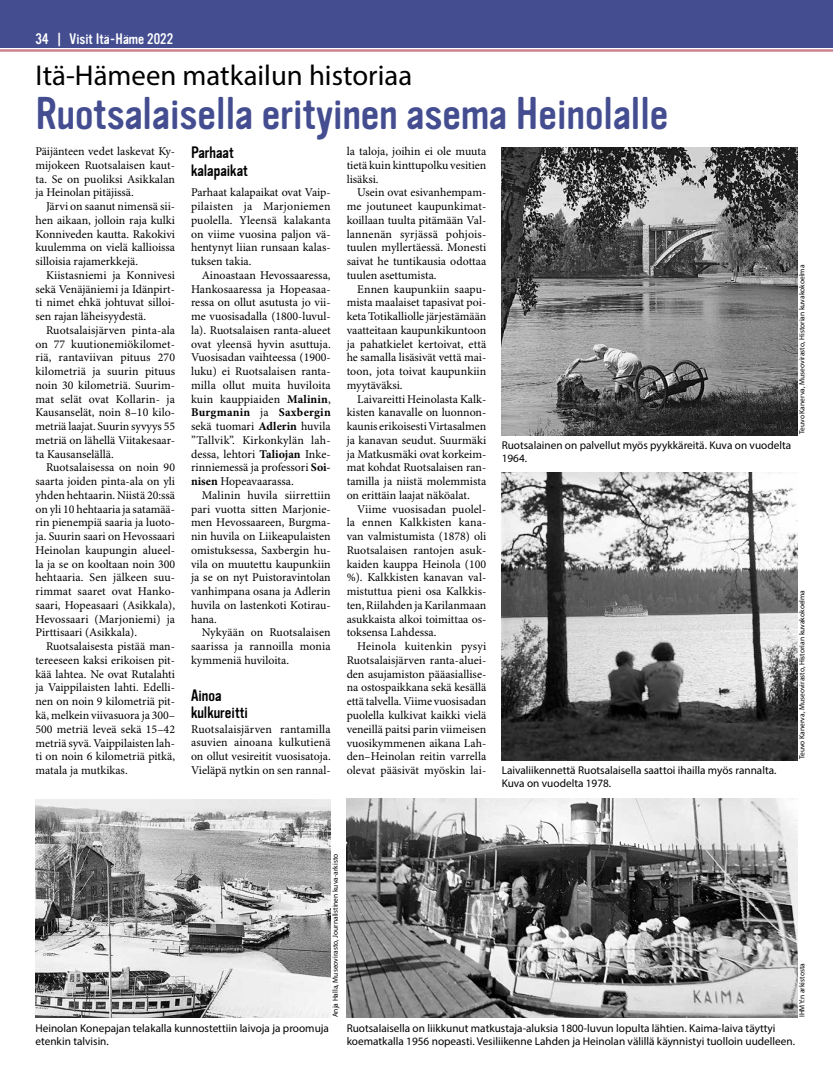
<style>
.page{position:relative;width:833px;height:1081px;background:#fff}
.page>*{position:absolute;margin:0;border:0;box-sizing:border-box;transform-origin:0 0}
.t1{font:45px "Vinyl OT";color:#434d90}
.t2{font:28.75px "Myriad Pro";color:#000}
.t3{font:16.25px/17.5px "Vinyl OT";color:#000}
.t4{font:15px "Vinyl OT";color:#fff}
.t5{font:11.88px/13.8px "Minion Pro";color:#000;text-align:justify}
.t6{font:11.25px/13.1px "Myriad Pro";color:#000}
.t7{font:7.5px "Myriad Pro";color:#000}
.s1{font-weight:700}
</style>
<div class="page">
<div style="left:0;top:0;width:833px;height:48px;background:#434d90"></div>
<hr style="left:0;top:49px;width:833px;height:3px;background:#cb8290">
<img style="left:502px;top:472px;width:295px;height:288px">
<img style="left:502px;top:147px;width:295px;height:288px">
<img style="left:347px;top:798px;width:450px;height:219px">
<img style="left:35px;top:799px;width:295px;height:218px">
<p class="t4" style="left:35px;top:30px;width:139px">34 | Visit Itä-Häme 2022</p>
<h2 class="t2" style="left:35px;top:58px;width:378px">Itä-Hämeen matkailun historiaa</h2>
<h1 class="t1" style="left:35px;top:89px;width:634px">Ruotsalaisella erityinen asema Heinolalle</h1>
<h3 class="t3" style="left:191px;top:144px;width:58px">Parhaat kalapaikat</h3>
<p class="t5" style="left:191px;top:186px;width:141px">Parhaat kalapaikat ovat Vaip&shy;pilaisten ja Marjoniemen puolella. Yleensä kalakanta on viime vuosina paljon vä&shy;hentynyt liian runsaan kalas&shy;tuksen takia.</p>
<p class="t5" style="left:191px;top:269px;width:141px;text-indent:11px">Ainoastaan Hevossaaressa, Hankosaaressa ja Hopeasaa&shy;ressa on ollut asutusta jo vii&shy;me vuosisadalla (1800-luvul&shy;la). Ruotsalaisen ranta-alueet ovat yleensä hyvin asuttuja.<br>Vuosisadan vaihteessa (1900- luku) ei Ruotsalaisen ranta&shy;milla ollut muita huviloita kuin kauppiaiden <span class="s1">Malinin</span>, <span class="s1">Burgmanin</span> ja <span class="s1">Saxbergin </span>sekä tuomari <span class="s1">Adlerin</span> huvila ”Tallvik”. Kirkonkylän lah&shy;dessa, lehtori <span class="s1">Taliojan</span> Inke&shy;rinniemessä ja professori <span class="s1">Soi&shy;nisen</span> Hopeavaarassa.</p>
<p class="t5" style="left:191px;top:489px;width:141px;text-indent:11px">Malinin huvila siirrettiin pari vuotta sitten Marjonie&shy;men Hevossaareen, Burgma&shy;nin huvila on Liikeapulaisten omistuksessa, Saxbergin hu&shy;vila on muutettu kaupunkiin ja se on nyt Puistoravintolan vanhimpana osana ja Adlerin huvila on lastenkoti Kotirau&shy;hana.</p>
<p class="t5" style="left:191px;top:626px;width:141px;text-indent:11px">Nykyään on Ruotsalaisen saarissa ja rannoilla monia kymmeniä huviloita.</p>
<h3 class="t3" style="left:191px;top:686px;width:58px">Ainoa kulkureitti</h3>
<p class="t5" style="left:191px;top:722px;width:141px">Ruotsalaisjärven rantamilla asuvien ainoana kulkutienä on ollut vesireitit vuosisatoja.<br>Vieläpä nytkin on sen rannal-</p>
<p class="t5" style="left:35px;top:145px;width:141px">Päijänteen vedet laskevat Ky&shy;mijokeen Ruotsalaisen kaut&shy;ta. Se on puoliksi Asikkalan ja Heinolan pitäjissä.</p>
<p class="t5" style="left:35px;top:200px;width:141px;text-indent:11px">Järvi on saanut nimensä sii&shy;hen aikaan, jolloin raja kulki Konniveden kautta. Rakokivi kuulemma on vielä kallioissa silloisia rajamerkkejä.</p>
<p class="t5" style="left:35px;top:269px;width:141px;text-indent:11px">Kiistasniemi ja Konnivesi sekä Venäjäniemi ja Idänpirt&shy;ti nimet ehkä johtuvat silloi&shy;sen rajan läheisyydestä.</p>
<p class="t5" style="left:35px;top:324px;width:141px;text-indent:11px">Ruotsalaisjärven pinta-ala on 77 kuutionemiökilomet&shy;riä, rantaviivan pituus 270 kilometriä ja suurin pituus noin 30 kilometriä. Suurim&shy;mat selät ovat Kollarin- ja Kausanselät, noin 8–10 kilo&shy;metriä laajat. Suurin syvyys 55 metriä on lähellä Viitakesaar&shy;ta Kausanselällä.</p>
<p class="t5" style="left:35px;top:461px;width:141px;text-indent:11px">Ruotsalaisessa on noin 90 saarta joiden pinta-ala on yli yhden hehtaarin. Niistä 20:ssä on yli 10 hehtaaria ja satamää&shy;rin pienempiä saaria ja luoto&shy;ja. Suurin saari on Hevossaari Heinolan kaupungin alueel&shy;la ja se on kooltaan noin 300 hehtaaria. Sen jälkeen suu&shy;rimmat saaret ovat Hanko&shy;saari, Hopeasaari (Asikkala), Hevossaari (Marjoniemi) ja Pirttisaari (Asikkala).</p>
<p class="t5" style="left:35px;top:640px;width:141px;text-indent:11px">Ruotsalaisesta pistää man&shy;tereeseen kaksi erikoisen pit&shy;kää lahtea. Ne ovat Rutalahti ja Vaippilaisten lahti. Edelli&shy;nen on noin 9 kilometriä pit&shy;kä, melkein viivasuora ja 300– 500 metriä leveä sekä 15–42 metriä syvä. Vaippilaisten lah&shy;ti on noin 6 kilometriä pitkä, matala ja mutkikas.</p>
<p class="t5" style="left:347px;top:145px;width:141px">la taloja, joihin ei ole muuta tietä kuin kinttupolku vesitien lisäksi.</p>
<p class="t5" style="left:347px;top:186px;width:141px;text-indent:11px">Usein ovat esivanhempam&shy;me joutuneet kaupunkimat&shy;koillaan tuulta pitämään Val&shy;lannenän syrjässä pohjois&shy;tuulen myllertäessä. Monesti saivat he tuntikausia odottaa tuulen asettumista.</p>
<p class="t5" style="left:347px;top:282px;width:141px;text-indent:11px">Ennen kaupunkiin saapu&shy;mista maalaiset tapasivat poi&shy;keta Totikalliolle järjestämään vaatteitaan kaupunkikuntoon ja pahatkielet kertoivat, että he samalla lisäsivät vettä mai&shy;toon, jota toivat kaupunkiin myytäväksi.</p>
<p class="t5" style="left:347px;top:392px;width:141px;text-indent:11px">Laivareitti Heinolasta Kalk&shy;kisten kanavalle on luonnon&shy;kaunis erikoisesti Virtasalmen ja kanavan seudut. Suurmäki ja Matkusmäki ovat korkeim&shy;mat kohdat Ruotsalaisen ran&shy;tamilla ja niistä molemmista on erittäin laajat näköalat.</p>
<p class="t5" style="left:347px;top:502px;width:141px;text-indent:11px">Viime vuosisadan puolel&shy;la ennen Kalkkisten kana&shy;van valmistumista (1878) oli Ruotsalaisen rantojen asuk&shy;kaiden kauppa Heinola (100 %). Kalkkisten kanavan val&shy;mistuttua pieni osa Kalkkis&shy;ten, Riilahden ja Karilanmaan asukkaista alkoi toimittaa os&shy;toksensa Lahdessa.</p>
<p class="t5" style="left:347px;top:640px;width:141px;text-indent:11px">Heinola kuitenkin pysyi Ruotsalaisjärven ranta-aluei&shy;den asujamiston pääasiallise&shy;na ostospaikkana sekä kesällä että talvella. Viime vuosisadan puolella kulkivat kaikki vielä veneillä paitsi parin viimeisen vuosikymmenen aikana Lah&shy;den–Heinolan reitin varrella olevat pääsivät myöskin lai-</p>
<p class="t6" style="left:502px;top:438px;width:291px">Ruotsalainen on palvellut myös pyykkäreitä. Kuva on vuodelta<br>1964.</p>
<p class="t6" style="left:502px;top:764px;width:276px">Laivaliikennettä Ruotsalaisella saattoi ihailla myös rannalta.<br>Kuva on vuodelta 1978.</p>
<p class="t7" style="left:797px;top:434px;width:171px;rotate:-90deg">Teuvo Kanerva, Museovirasto, Historian kuvakokoelma</p>
<p class="t7" style="left:797px;top:759px;width:171px;rotate:-90deg">Teuvo Kanerva, Museovirasto, Historian kuvakokoelma</p>
<p class="t7" style="left:331px;top:1017px;width:165px;rotate:-90deg">Anja Halla, Museovirasto, Journalistinen kuva-arkisto</p>
<p class="t7" style="left:797px;top:1017px;width:55px;rotate:-90deg">IHMY:n arkistosta</p>
<p class="t6" style="left:35px;top:1021px;width:295px">Heinolan Konepajan telakalla kunnostettiin laivoja ja proomuja etenkin talvisin.</p>
<p class="t6" style="left:347px;top:1021px;width:450px">Ruotsalaisella on liikkunut matkustaja-aluksia 1800-luvun lopulta lähtien. Kaima-laiva täyttyi koematkalla 1956 nopeasti. Vesiliikenne Lahden ja Heinolan välillä käynnistyi tuolloin uudelleen.</p>
</div>
